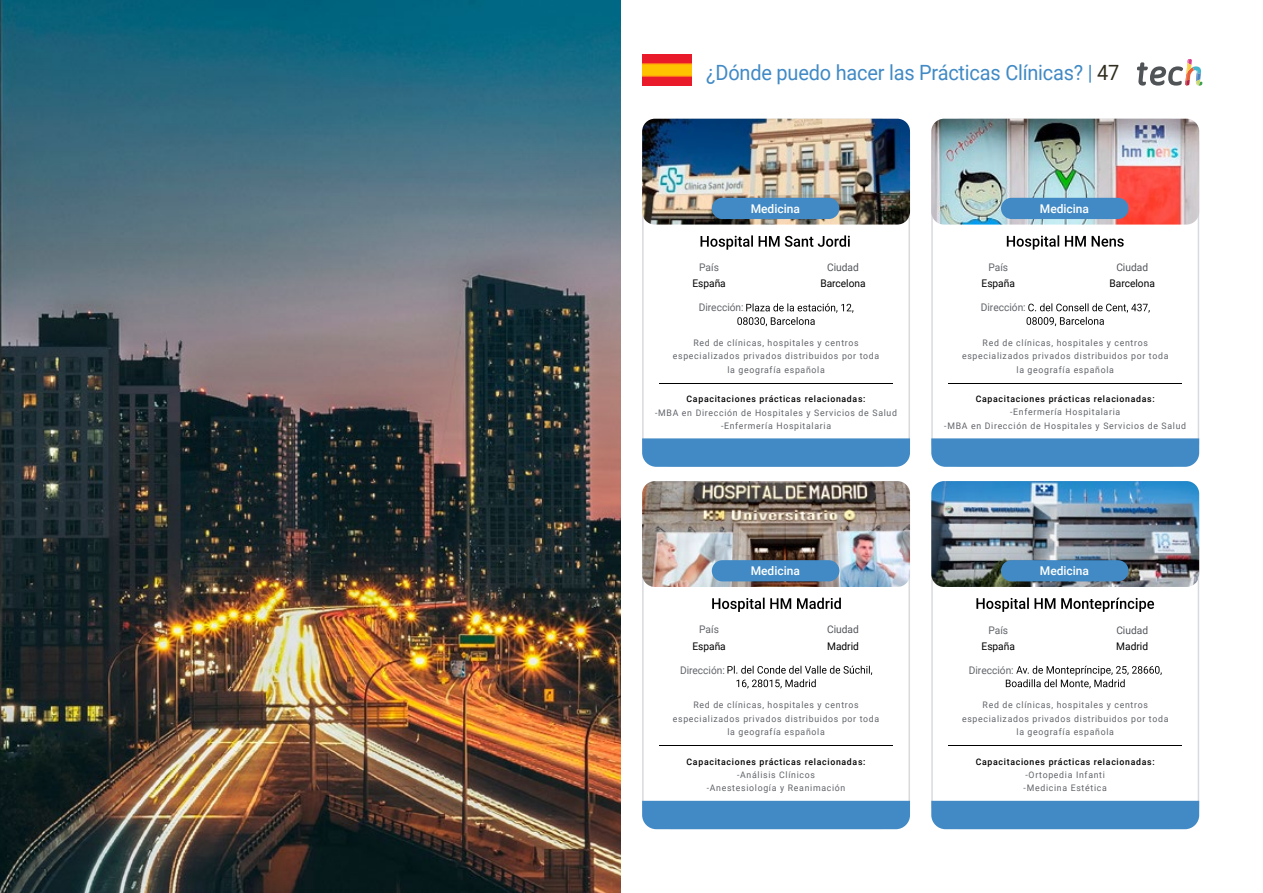
<style>
.page{position:relative;width:1263px;height:893px;background:#fff}
.page>*{position:absolute;margin:0;border:0;box-sizing:border-box;transform-origin:0 0}
.t1{font:21px "Roboto";letter-spacing:-.01em;color:#418ac5;scale:.95 1}
.t2{font:500 12px "Roboto";color:#fff}
.t3{font:10.5px "Roboto";color:#61646a}
.t4{font:10.5px "Roboto";color:#000}
.t5{font:10.5px "Roboto";color:#52555b}
.t6{font:9px/13.5px "Roboto";letter-spacing:.08em;color:#61646a;text-align:center}
.t7{font:500 9px "Roboto";letter-spacing:.08em;color:#000}
.s1{color:#312e20}
</style>
<div class="page">
<img style="left:642px;top:55px;width:49px;height:30px">
<svg style="left:1137px;top:59px;width:65px;height:27px"></svg>
<img style="left:0;top:0;width:621px;height:893px">
<svg style="left:642px;top:118px;width:269px;height:320px"></svg>
<img style="left:642px;top:119px;width:268px;height:106px">
<div style="left:712px;top:198px;width:127px;height:21px;background:#418ac5;border-radius:11px"></div>
<svg style="left:642px;top:438px;width:268px;height:29px;background:#468dc6"></svg>
<hr style="left:659px;top:383px;width:234px;height:1px;background:#000">
<svg style="left:737px;top:303px;width:116px;height:23px"></svg>
<svg style="left:700px;top:235px;width:150px;height:15px"></svg>
<svg style="left:931px;top:118px;width:269px;height:337px"></svg>
<img style="left:931px;top:119px;width:268px;height:106px">
<div style="left:1001px;top:198px;width:127px;height:21px;background:#418ac5;border-radius:11px"></div>
<svg style="left:931px;top:438px;width:268px;height:29px;background:#468dc6"></svg>
<hr style="left:948px;top:383px;width:234px;height:1px;background:#000">
<svg style="left:1007px;top:235px;width:117px;height:15px"></svg>
<svg style="left:1026px;top:303px;width:124px;height:23px"></svg>
<svg style="left:642px;top:587px;width:268px;height:243px"></svg>
<img style="left:642px;top:481px;width:268px;height:106px">
<div style="left:712px;top:560px;width:127px;height:21px;background:#418ac5;border-radius:11px"></div>
<div style="left:642px;top:801px;width:268px;height:28px;background:#418ac5"></div>
<hr style="left:659px;top:745px;width:234px;height:1px;background:#000">
<svg style="left:712px;top:598px;width:129px;height:14px"></svg>
<svg style="left:727px;top:666px;width:145px;height:23px"></svg>
<svg style="left:931px;top:492px;width:269px;height:338px"></svg>
<img style="left:931px;top:481px;width:268px;height:106px">
<div style="left:1001px;top:560px;width:127px;height:21px;background:#418ac5;border-radius:11px"></div>
<div style="left:931px;top:801px;width:268px;height:28px;background:#418ac5"></div>
<hr style="left:948px;top:745px;width:234px;height:1px;background:#000">
<svg style="left:976px;top:598px;width:178px;height:14px"></svg>
<svg style="left:1006px;top:666px;width:156px;height:23px"></svg>
<h1 class="t1" style="left:706px;top:57px;width:436px">¿Dónde puedo hacer las Prácticas Clínicas? | <span class="s1">47</span></h1>
<h2 class="t2" style="left:751px;top:200px;width:51px">Medicina</h2>
<h2 class="t2" style="left:1040px;top:200px;width:51px">Medicina</h2>
<p class="t3" style="left:699px;top:260px;width:21px">País</p>
<p class="t4" style="left:692px;top:276px;width:35px">España</p>
<p class="t5" style="left:827px;top:260px;width:33px">Ciudad</p>
<p class="t4" style="left:820px;top:276px;width:47px">Barcelona</p>
<p class="t3" style="left:988px;top:260px;width:21px">País</p>
<p class="t4" style="left:981px;top:276px;width:35px">España</p>
<p class="t5" style="left:1116px;top:260px;width:33px">Ciudad</p>
<p class="t4" style="left:1109px;top:276px;width:47px">Barcelona</p>
<p class="t3" style="left:699px;top:300px;width:46px">Dirección:</p>
<p class="t6" style="left:673px;top:336px;width:208px">Red de clínicas, hospitales y centros especializados privados distribuidos por toda la geografía española</p>
<p class="t7" style="left:686px;top:393px;width:180px">Capacitaciones prácticas relacionadas:</p>
<p class="t6" style="left:655px;top:405px;width:243px">-MBA en Dirección de Hospitales y Servicios de Salud -Enfermería Hospitalaria</p>
<p class="t3" style="left:981px;top:300px;width:46px">Dirección:</p>
<p class="t6" style="left:962px;top:336px;width:208px">Red de clínicas, hospitales y centros especializados privados distribuidos por toda la geografía española</p>
<p class="t7" style="left:976px;top:393px;width:180px">Capacitaciones prácticas relacionadas:</p>
<p class="t6" style="left:944px;top:405px;width:243px">-Enfermería Hospitalaria<br>-MBA en Dirección de Hospitales y Servicios de Salud</p>
<h2 class="t2" style="left:751px;top:563px;width:51px">Medicina</h2>
<h2 class="t2" style="left:1040px;top:563px;width:51px">Medicina</h2>
<p class="t3" style="left:699px;top:622px;width:21px">País</p>
<p class="t4" style="left:692px;top:639px;width:35px">España</p>
<p class="t5" style="left:827px;top:622px;width:33px">Ciudad</p>
<p class="t4" style="left:827px;top:639px;width:33px">Madrid</p>
<p class="t3" style="left:988px;top:622px;width:21px">País</p>
<p class="t4" style="left:981px;top:639px;width:35px">España</p>
<p class="t5" style="left:1116px;top:622px;width:33px">Ciudad</p>
<p class="t4" style="left:1116px;top:639px;width:33px">Madrid</p>
<p class="t3" style="left:680px;top:662px;width:46px">Dirección:</p>
<p class="t6" style="left:673px;top:698px;width:208px">Red de clínicas, hospitales y centros especializados privados distribuidos por toda la geografía española</p>
<p class="t7" style="left:686px;top:755px;width:180px">Capacitaciones prácticas relacionadas:</p>
<p class="t6" style="left:707px;top:768px;width:140px">-Análisis Clínicos -Anestesiología y Reanimación</p>
<p class="t3" style="left:969px;top:662px;width:46px">Dirección:</p>
<p class="t6" style="left:962px;top:698px;width:208px">Red de clínicas, hospitales y centros especializados privados distribuidos por toda la geografía española</p>
<p class="t7" style="left:976px;top:755px;width:180px">Capacitaciones prácticas relacionadas:</p>
<p class="t6" style="left:1024px;top:768px;width:85px;text-align:left">-Ortopedia Infanti -Medicina Estética</p>
</div>
